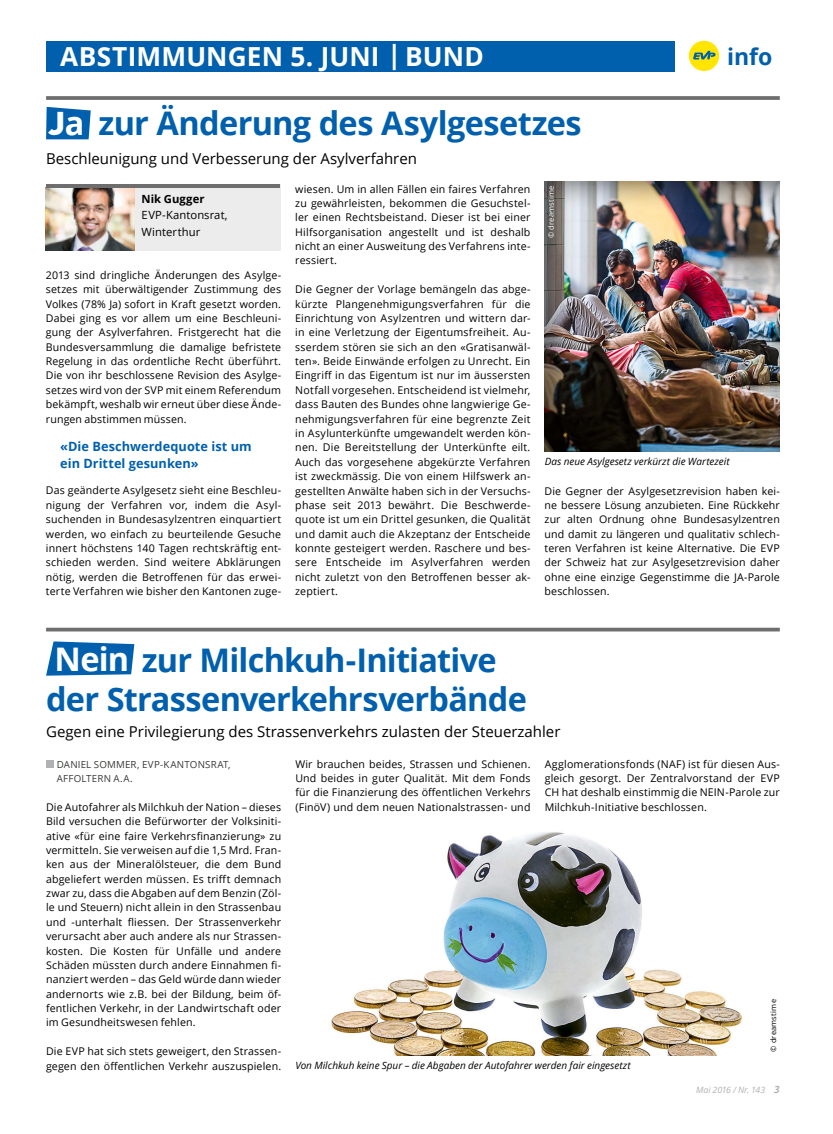
<style>
.page{position:relative;width:833px;height:1134px;background:#fff}
.page>*{position:absolute;margin:0;border:0;box-sizing:border-box;transform-origin:0 0}
.t1{font:700 32.5px/38.8px "Open Sans";letter-spacing:-.025em;color:#0060ad}
.t2{font:700 26.25px "Open Sans";letter-spacing:.005em;color:#fff}
.t3{font:700 23px "Open Sans";color:#0060ad}
.t4{font:15px "Open Sans";color:#000}
.t5{font:700 12.75px/16.2px "Open Sans";letter-spacing:.005em;color:#0060ad}
.t6{font:11.25px/16.2px "Open Sans";letter-spacing:.005em;color:#000}
.t7{font:700 11.25px "Open Sans";letter-spacing:.005em;color:#000}
.t8{font:10.62px/14.4px "Open Sans";letter-spacing:.015em;color:#000;text-align:justify}
.t9{font:italic 10px "Open Sans";color:#000}
.t10{font:9.75px/14.4px "Open Sans";letter-spacing:.02em;color:#3a3a39}
.t11{font:italic 8.75px "Open Sans";color:#b1b2b3}
.t12{font:7.5px "Open Sans";letter-spacing:.025em;color:#000}
.t13{font:7.5px "Open Sans";letter-spacing:.025em;color:#fff}
.s1{font-family:"DIN";font-weight:900;color:#fff}
.s2{color:#fff}
.s3{font-weight:700;font-size:10px}
</style>
<div class="page">
<div style="left:689px;top:41px;width:30px;height:30px;background:#ffe500;border-radius:50%"></div>
<svg style="left:693px;top:51px;width:22px;height:9px"></svg>
<div style="left:46px;top:41px;width:628px;height:30px;background:#0060ad"></div>
<div style="left:46px;top:184px;width:234px;height:66px;background:#ececec"></div>
<img style="left:46px;top:187px;width:88px;height:63px">
<hr style="left:46px;top:184px;width:234px;height:3px;background:#6e6e6e">
<svg style="left:46px;top:96px;width:734px;height:4px;background:#767676"></svg>
<svg style="left:46px;top:107px;width:45px;height:32px"></svg>
<div style="left:46px;top:761px;width:7px;height:7px;background:#b1b2b3"></div>
<hr style="left:46px;top:628px;width:734px;height:3px;background:#6e6e6e">
<svg style="left:46px;top:641px;width:88px;height:35px;background:#2174b7"></svg>
<img style="left:331px;top:832px;width:411px;height:223px">
<div style="left:544px;top:181px;width:237px;height:271px;background:#000;opacity:.5"></div>
<h2 class="t2" style="left:60px;top:38px;width:425px">ABSTIMMUNGEN 5. JUNI | BUND</h2>
<h1 class="t1" style="left:49px;top:103px;width:534px"><span class="s1">J</span><span class="s2">a</span> zur Änderung des Asylgesetzes</h1>
<h3 class="t4" style="left:46px;top:148px;width:372px">Beschleunigung und Verbesserung der Asylverfahren</h3>
<h3 class="t3" style="left:727px;top:40px;width:47px">info</h3>
<p class="t7" style="left:142px;top:191px;width:64px">Nik Gugger</p>
<p class="t6" style="left:142px;top:207px;width:88px">EVP-Kantonsrat,<br>Winterthur</p>
<p class="t8" style="left:46px;top:267px;width:237px">2013 sind dringliche Änderungen des Asylge&shy;setzes mit überwältigender Zustimmung des Volkes (78% Ja) sofort in Kraft gesetzt worden.<br>Dabei ging es vor allem um eine Beschleuni&shy;gung der Asylverfahren. Fristgerecht hat die Bundesversammlung die damalige befristete Regelung in das ordentliche Recht überführt.<br>Die von ihr beschlossene Revision des Asylge&shy;setzes wird von der SVP mit einem Referendum bekämpft, weshalb wir erneut über diese Ände&shy;rungen abstimmen müssen.</p>
<p class="t5" style="left:60px;top:438px;width:193px">«Die Beschwerdequote ist um ein Drittel gesunken»</p>
<p class="t8" style="left:46px;top:483px;width:237px">Das geänderte Asylgesetz sieht eine Beschleu&shy;nigung der Verfahren vor, indem die Asyl&shy;suchenden in Bundesasylzentren einquartiert werden, wo einfach zu beurteilende Gesuche innert höchstens 140 Tagen rechtskräftig ent&shy;schieden werden. Sind weitere Abklärungen nötig, werden die Betroffenen für das erwei&shy;terte Verfahren wie bisher den Kantonen zuge-</p>
<p class="t8" style="left:295px;top:181px;width:237px">wiesen. Um in allen Fällen ein faires Verfahren zu gewährleisten, bekommen die Gesuchstel&shy;ler einen Rechtsbeistand. Dieser ist bei einer Hilfsorganisation angestellt und ist deshalb nicht an einer Ausweitung des Verfahrens inte&shy;ressiert.</p>
<p class="t8" style="left:295px;top:282px;width:237px">Die Gegner der Vorlage bemängeln das abge&shy;kürzte Plangenehmigungsverfahren für die Einrichtung von Asylzentren und wittern dar&shy;in eine Verletzung der Eigentumsfreiheit. Au&shy;sserdem stören sie sich an den «Gratisanwäl&shy;ten». Beide Einwände erfolgen zu Unrecht. Ein Eingriff in das Eigentum ist nur im äussersten Notfall vorgesehen. Entscheidend ist vielmehr, dass Bauten des Bundes ohne langwierige Ge&shy;nehmigungsverfahren für eine begrenzte Zeit in Asylunterkünfte umgewandelt werden kön&shy;nen. Die Bereitstellung der Unterkünfte eilt.<br>Auch das vorgesehene abgekürzte Verfahren ist zweckmässig. Die von einem Hilfswerk an&shy;gestellten Anwälte haben sich in der Versuchs&shy;phase seit 2013 bewährt. Die Beschwerde&shy;quote ist um ein Drittel gesunken, die Qualität und damit auch die Akzeptanz der Entscheide konnte gesteigert werden. Raschere und bes&shy;sere Entscheide im Asylverfahren werden nicht zuletzt von den Betroffenen besser ak&shy;zeptiert.</p>
<p class="t13" style="left:546px;top:238px;width:54px;rotate:-90deg">© dreamstime</p>
<p class="t9" style="left:544px;top:455px;width:186px">Das neue Asylgesetz verkürzt die Wartezeit</p>
<p class="t8" style="left:544px;top:483px;width:237px">Die Gegner der Asylgesetzrevision haben kei&shy;ne bessere Lösung anzubieten. Eine Rückkehr zur alten Ordnung ohne Bundesasylzentren und damit zu längeren und qualitativ schlech&shy;teren Verfahren ist keine Alternative. Die EVP der Schweiz hat zur Asylgesetzrevision daher ohne eine einzige Gegenstimme die JA-Parole beschlossen.</p>
<h1 class="t1" style="left:46px;top:640px;width:482px"><span class="s2">Nein</span> zur Milchkuh-Initiative der Strassenverkehrsverbände</h1>
<h3 class="t4" style="left:46px;top:721px;width:516px">Gegen eine Privilegierung des Strassenverkehrs zulasten der Steuerzahler</h3>
<p class="t10" style="left:57px;top:757px;width:175px">DANIEL SOMMER, EVP-KANTONSRAT,<br>AFFOLTERN A.A.</p>
<p class="t8" style="left:46px;top:799px;width:237px">Die Autofahrer als Milchkuh der Nation – dieses Bild versuchen die Befürworter der Volksiniti&shy;ative «für eine faire Verkehrsfinanzierung» zu vermitteln. Sie verweisen auf die 1,5 Mrd. Fran&shy;ken aus der Mineralölsteuer, die dem Bund abgeliefert werden müssen. Es trifft demnach zwar zu, dass die Abgaben auf dem Benzin (Zöl&shy;le und Steuern) nicht allein in den Strassenbau und -unterhalt fliessen. Der Strassenverkehr verursacht aber auch andere als nur Strassen&shy;kosten. Die Kosten für Unfälle und andere Schäden müssten durch andere Einnahmen fi&shy;nanziert werden – das Geld würde dann wieder andernorts wie z.B. bei der Bildung, beim öf&shy;fentlichen Verkehr, in der Landwirtschaft oder im Gesundheitswesen fehlen.</p>
<p class="t8" style="left:46px;top:1044px;width:237px">Die EVP hat sich stets geweigert, den Strassen&shy;gegen den öffentlichen Verkehr auszuspielen.</p>
<p class="t8" style="left:295px;top:756px;width:237px">Wir brauchen beides, Strassen und Schienen.<br>Und beides in guter Qualität. Mit dem Fonds für die Finanzierung des öffentlichen Verkehrs (FinöV) und dem neuen Nationalstrassen- und</p>
<p class="t8" style="left:544px;top:756px;width:237px">Agglomerationsfonds (NAF) ist für diesen Aus&shy;gleich gesorgt. Der Zentralvorstand der EVP CH hat deshalb einstimmig die NEIN-Parole zur Milchkuh-Initiative beschlossen.</p>
<p class="t9" style="left:295px;top:1059px;width:337px">Von Milchkuh keine Spur – die Abgaben der Autofahrer werden fair eingesetzt</p>
<p class="t12" style="left:768px;top:1052px;width:54px;rotate:-90deg">© dreamstime</p>
<p class="t11" style="left:696px;top:1084px;width:85px">Mai 2016 / Nr. 143 <span class="s3">3</span></p>
</div>
